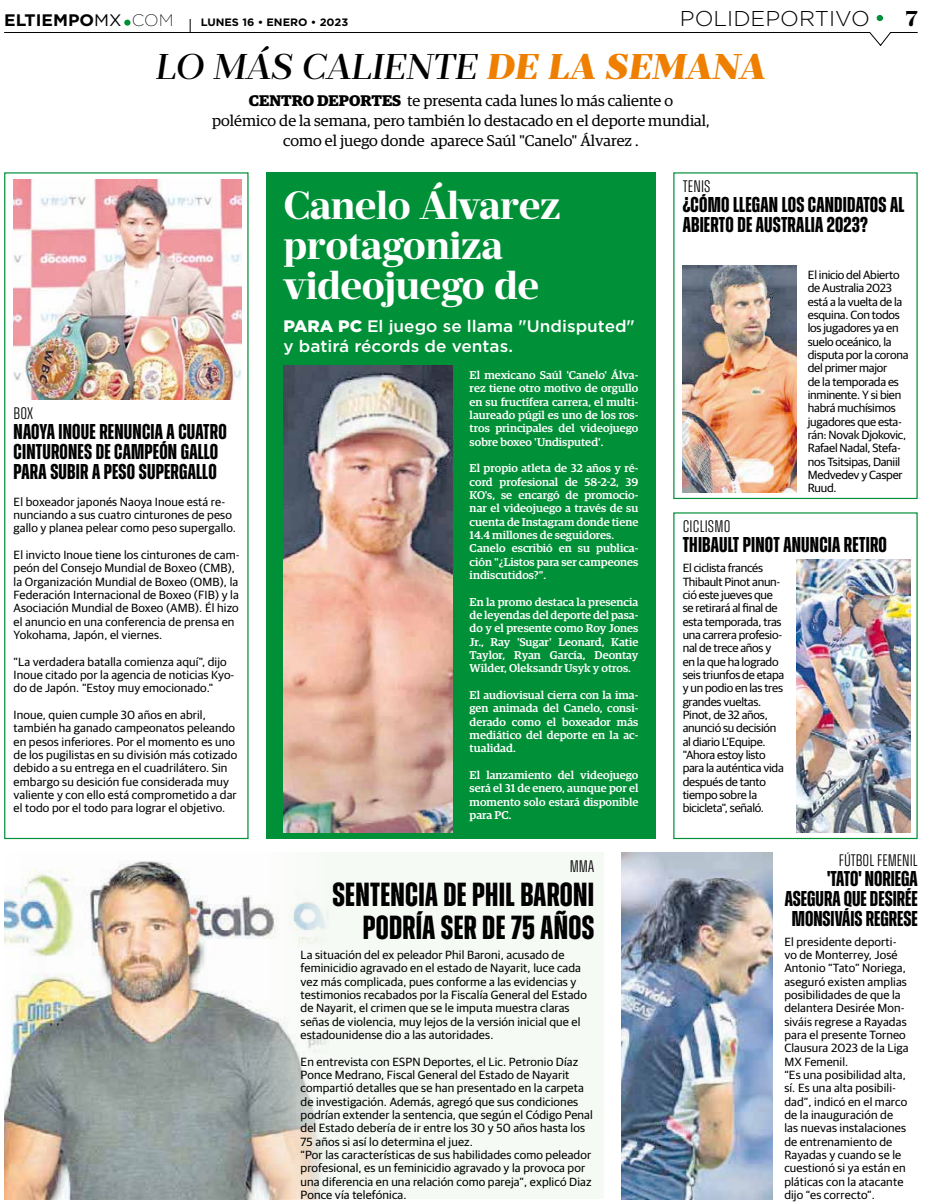
<style>
.page{position:relative;width:931px;height:1204px;background:#fff}
.page>*{position:absolute;margin:0;border:0;box-sizing:border-box;transform-origin:0 0}
.t1{font:700 39.25px/40px "Prumo Deck";letter-spacing:-.01em;color:#fff}
.t2{font:italic 500 35.75px "Prumo Deck";color:#000}
.t3{font:700 33.38px/33.4px "Zuume";letter-spacing:.01em;color:#000;text-align:right}
.t4{font:700 21.38px/20px "Zuume";letter-spacing:.01em;color:#000}
.t5{font:300 21.38px "Gotham";color:#000}
.t6{font:700 21.38px "Prumo Deck";color:#000}
.t7{font:500 16.62px/20px "Gotham";color:#fff}
.t8{font:300 16.62px "Zuume";letter-spacing:.01em;color:#000}
.t9{font:700 16.62px "Gotham";color:#000}
.t10{font:15.5px/20px "Guardian Egyp";color:#000;text-align:center}
.t11{font:11.88px/13.4px "Guardian Sans";letter-spacing:.01em;color:#000}
.t12{font:11.88px/13.4px "Guardian Sans";letter-spacing:-.02em;color:#000}
.t13{font:500 11.25px/13.4px "Guardian Egyp";color:#fff;text-align:justify}
.t14{font:700 10.75px "Gotham";color:#000}
.s1{font-weight:400}
.s2{font-weight:200}
.s3{font-weight:900;color:#ee7f00}
.s4{font-weight:700}
.s5{font-weight:900}
</style>
<div class="page">
<div style="left:266px;top:172px;width:389px;height:667px;background:#009037"></div>
<div style="left:4px;top:852px;width:600px;height:347px;background:#f6faf5"></div>
<div style="left:4px;top:172px;width:244px;height:667px;border:1px solid #009037"></div>
<img style="left:283px;top:366px;width:169px;height:466px">
<img style="left:682px;top:266px;width:114px;height:226px">
<img style="left:621px;top:852px;width:152px;height:347px">
<img style="left:796px;top:559px;width:114px;height:273px">
<img style="left:4px;top:861px;width:322px;height:338px">
<img style="left:14px;top:179px;width:227px;height:220px">
<div style="left:876px;top:15px;width:7px;height:6px;background:#009037;border-radius:50%"></div>
<svg style="left:4px;top:19px;width:914px;height:27px"></svg>
<h3 class="t9" style="left:4px;top:9px;width:171px">ELTIEMPO<span class="s1">MX</span> <span class="s2">COM</span></h3>
<p class="t14" style="left:201px;top:15px;width:149px">LUNES 16 • ENERO • 2023</p>
<h3 class="t5" style="left:680px;top:5px;width:191px">POLIDEPORTIVO</h3>
<h3 class="t6" style="left:905px;top:4px;width:13px">7</h3>
<h2 class="t2" style="left:156px;top:46px;width:611px">LO MÁS CALIENTE <span class="s3">DE LA SEMANA</span></h2>
<h3 class="t10" style="left:212px;top:89px;width:499px"><span class="s4">CENTRO DEPORTES</span> te presenta cada lunes lo más caliente o<br>polémico de la semana, pero también lo destacado en el deporte mundial, como el juego donde aparece Saúl "Canelo" Álvarez .</h3>
<h3 class="t8" style="left:14px;top:405px;width:21px">BOX</h3>
<h3 class="t4" style="left:14px;top:422px;width:215px">NAOYA INOUE RENUNCIA A CUATRO<br>CINTURONES DE CAMPEÓN GALLO<br>PARA SUBIR A PESO SUPERGALLO</h3>
<p class="t11" style="left:14px;top:494px;width:224px">El boxeador japonés Naoya Inoue está re&shy;nunciando a sus cuatro cinturones de peso gallo y planea pelear como peso supergallo.</p>
<p class="t11" style="left:14px;top:547px;width:228px">El invicto Inoue tiene los cinturones de cam&shy;peón del Consejo Mundial de Boxeo (CMB), la Organización Mundial de Boxeo (OMB), la Federación Internacional de Boxeo (FIB) y la Asociación Mundial de Boxeo (AMB). Él hizo el anuncio en una conferencia de prensa en Yokohama, Japón, el viernes.</p>
<p class="t11" style="left:14px;top:654px;width:222px">"La verdadera batalla comienza aquí", dijo<br>Inoue citado por la agencia de noticias Kyo&shy;do de Japón. "Estoy muy emocionado."</p>
<p class="t11" style="left:14px;top:707px;width:225px">Inoue, quien cumple 30 años en abril, también ha ganado campeonatos peleando en pesos inferiores. Por el momento es uno de los pugilistas en su división más cotizado debido a su entrega en el cuadrilátero. Sin embargo su desición fue considerada muy valiente y con ello está comprometido a dar el todo por el todo para lograr el objetivo.</p>
<h1 class="t1" style="left:283px;top:186px;width:279px">Canelo Álvarez protagoniza videojuego de</h1>
<h3 class="t7" style="left:283px;top:316px;width:353px"><span class="s5">PARA PC</span> El juego se llama "Undisputed" y batirá récords de ventas.</h3>
<p class="t13" style="left:469px;top:367px;width:170px">El mexicano Saúl 'Canelo' Álva&shy;rez tiene otro motivo de orgullo en su fructífera carrera, el multi&shy;laureado púgil es uno de los ros&shy;tros principales del videojuego sobre boxeo 'Undisputed'.</p>
<p class="t13" style="left:469px;top:461px;width:170px;text-align:left">El propio atleta de 32 años y ré&shy;cord profesional de 58-2-2, 39<br>KO's, se encargó de promocio&shy;nar el videojuego a través de su cuenta de Instagram donde tiene<br>14.4 millones de seguidores.<br>Canelo escribió en su publica&shy;ción "¿Listos para ser campeones indiscutidos?".</p>
<p class="t13" style="left:469px;top:594px;width:170px">En la promo destaca la presencia de leyendas del deporte del pasa&shy;do y el presente como Roy Jones Jr., Ray 'Sugar' Leonard, Katie Taylor, Ryan García, Deontay Wilder, Oleksandr Usyk y otros.</p>
<p class="t13" style="left:469px;top:687px;width:170px">El audiovisual cierra con la ima&shy;gen animada del Canelo, consi&shy;derado como el boxeador más mediático del deporte en la ac&shy;tualidad.</p>
<p class="t13" style="left:469px;top:767px;width:170px">El lanzamiento del videojuego será el 31 de enero, aunque por el momento solo estará disponible para PC.</p>
<h3 class="t8" style="left:569px;top:858px;width:26px">MMA</h3>
<h3 class="t3" style="left:332px;top:878px;width:263px">SENTENCIA DE PHIL BARONI<br>PODRÍA SER DE 75 AÑOS</h3>
<p class="t11" style="left:300px;top:947px;width:288px">La situación del ex peleador Phil Baroni, acusado de feminicidio agravado en el estado de Nayarit, luce cada vez más complicada, pues conforme a las evidencias y testimonios recabados por la Fiscalía General del Estado de Nayarit, el crimen que se le imputa muestra claras señas de violencia, muy lejos de la versión inicial que el estadounidense dio a las autoridades.</p>
<p class="t11" style="left:300px;top:1054px;width:294px">En entrevista con ESPN Deportes, el Lic. Petronio Díaz Ponce Medrano, Fiscal General del Estado de Nayarit compartió detalles que se han presentado en la carpeta de investigación. Además, agregó que sus condiciones podrían extender la sentencia, que según el Código Penal del Estado debería de ir entre los 30 y 50 años hasta los 75 años si así lo determina el juez.<br>“Por las características de sus habilidades como peleador profesional, es un feminicidio agravado y la provoca por una diferencia en una relación como pareja”, explicó Diaz Ponce vía telefónica.</p>
<h3 class="t8" style="left:682px;top:178px;width:29px">TENIS</h3>
<h3 class="t4" style="left:682px;top:195px;width:223px">¿CÓMO LLEGAN LOS CANDIDATOS AL<br>ABIERTO DE AUSTRALIA 2023?</h3>
<p class="t12" style="left:807px;top:267px;width:102px">El inicio del Abierto de Australia 2023 está a la vuelta de la esquina. Con todos los jugadores ya en suelo oceánico, la disputa por la corona del primer major<br>de la temporada es inminente. Y si bien habrá muchísimos jugadores que esta&shy;rán: Novak Djokovic,<br>Rafael Nadal, Stefa&shy;nos Tsitsipas, Daniil<br>Medvedev y Casper<br>Ruud.</p>
<h3 class="t8" style="left:682px;top:518px;width:49px">CICLISMO</h3>
<h3 class="t4" style="left:682px;top:535px;width:206px">THIBAULT PINOT ANUNCIA RETIRO</h3>
<p class="t12" style="left:682px;top:561px;width:103px">El ciclista francés<br>Thibault Pinot anun&shy;ció este jueves que se retirará al final de esta temporada, tras una carrera profesio&shy;nal de trece años y en la que ha logrado seis triunfos de etapa y un podio en las tres grandes vueltas.<br>Pinot, de 32 años, anunció su decisión al diario L'Equipe. "Ahora estoy listo para la auténtica vida después de tanto tiempo sobre la bicicleta", señaló.</p>
<h3 class="t8" style="left:838px;top:851px;width:80px">FÚTBOL FEMENIL</h3>
<h3 class="t4" style="left:784px;top:868px;width:134px;text-align:right">'TATO' NORIEGA<br>ASEGURA QUE DESIRÉE<br>MONSIVÁIS REGRESE</h3>
<p class="t11" style="left:784px;top:934px;width:126px">El presidente deporti&shy;vo de Monterrey, José<br>Antonio “Tato” Noriega, aseguró existen amplias posibilidades de que la delantera Desirée Mon&shy;siváis regrese a Rayadas para el presente Torneo<br>Clausura 2023 de la Liga<br>MX Femenil.<br>“Es una posibilidad alta, sí. Es una alta posibili&shy;dad”, indicó en el marco de la inauguración de las nuevas instalaciones de entrenamiento de<br>Rayadas y cuando se le cuestionó si ya están en pláticas con la atacante dijo “es correcto”.</p>
</div>
